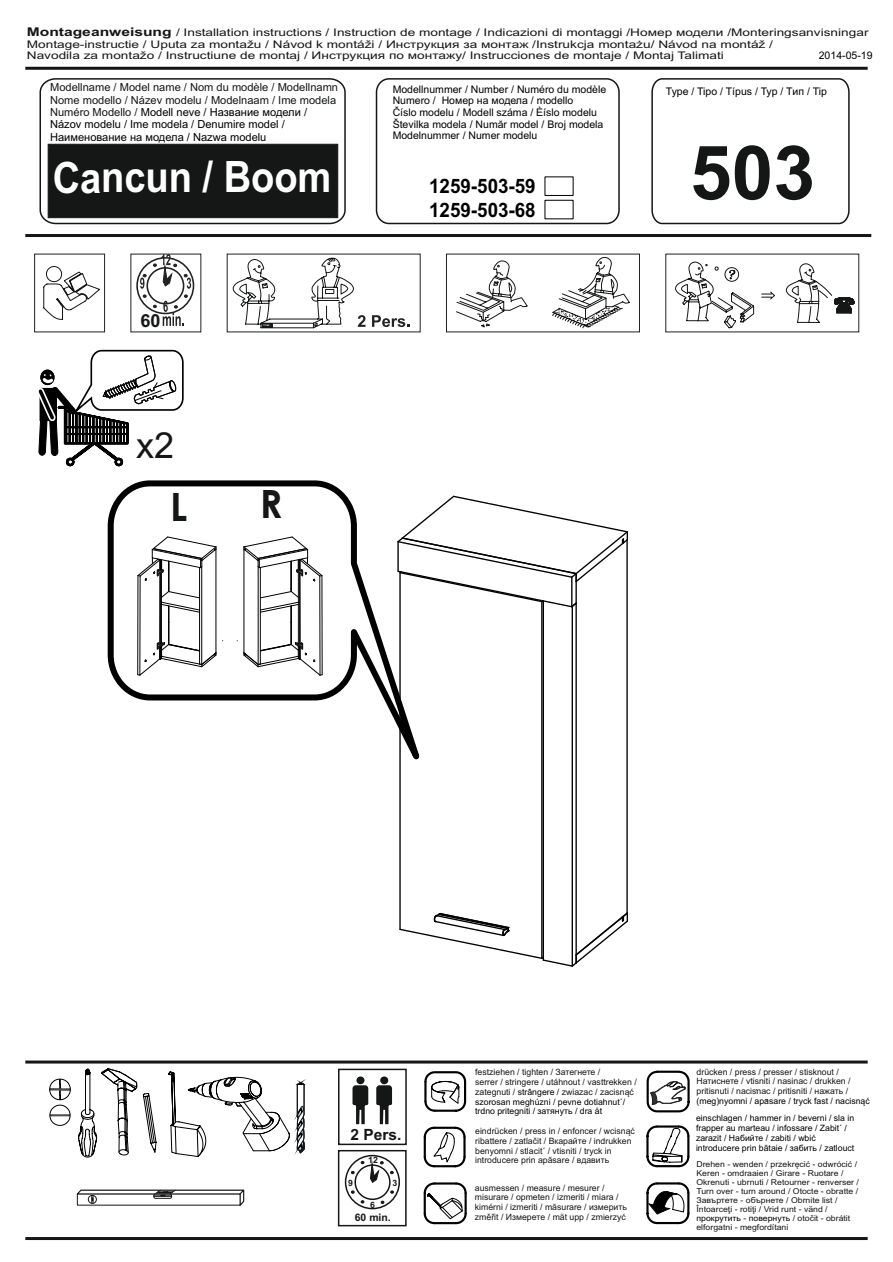
<style>
.page{position:relative;width:893px;height:1262px;background:#fff}
.page>*{position:absolute;margin:0;border:0;box-sizing:border-box;transform-origin:0 0}
.t1{font:700 75px "Arial";color:#151616}
.t2{font:700 43.2px "Arial";letter-spacing:-.005em;color:#fff;scale:.88 1}
.t3{font:700 39px "Century Gothic";color:#151616}
.t4{font:36px "Arial";color:#151616}
.t5{font:700 19.95px "Arial";color:#000;scale:.94 1}
.t6{font:700 18px "Arial";color:#151616}
.t7{font:700 15.45px "Arial";color:#151616}
.t8{font:700 12px "Arial";color:#151616;scale:1.3 1}
.t9{font:11.1px/12.5px "Arial";color:#000}
.t10{font:11.1px "Arial";color:#151616}
.t11{font:10.5px/11.9px "Arial";color:#151616;scale:1.3 1}
.t12{font:10.5px/11.7px "Arial";color:#000}
.t13{font:700 10.35px "Arial";color:#151616}
.t14{font:8.7px/9.8px "Arial";color:#151616}
.t15{font:8.7px/9.8px "Arial";color:#000}
.t16{font:700 8.7px "Arial";color:#151616}
.t17{font:8.1px/9px "Arial";color:#151616;scale:1.08 1}
.t18{font:8.1px "Arial";color:#000;scale:1.08 1}
.s1{color:#151616}
.s2{color:#000}
</style>
<div class="page">
<div style="left:345px;top:1154px;width:55px;height:55px;border:2px solid #151616;border-radius:50%"></div>
<div style="left:354px;top:1164px;width:36px;height:36px;border:2px solid #151616;border-radius:50%"></div>
<svg style="left:370px;top:1161px;width:13px;height:21px"></svg>
<div style="left:338px;top:1149px;width:68px;height:77px;border:2px solid #151616"></div>
<div style="left:338px;top:1068px;width:69px;height:77px;border:2px solid #151616"></div>
<hr style="left:25px;top:1060px;width:842px;height:3px;background:#151616">
<svg style="left:352px;top:1085px;width:16px;height:39px"></svg>
<div style="left:356px;top:1076px;width:8px;height:8px;background:#151616;border-radius:50%"></div>
<svg style="left:376px;top:1085px;width:16px;height:39px"></svg>
<div style="left:380px;top:1076px;width:8px;height:8px;background:#151616;border-radius:50%"></div>
<hr style="left:25px;top:1237px;width:842px;height:3px;background:#151616">
<svg style="left:423px;top:1126px;width:43px;height:42px"></svg>
<svg style="left:646px;top:1125px;width:44px;height:43px"></svg>
<svg style="left:423px;top:1182px;width:44px;height:43px"></svg>
<svg style="left:424px;top:1071px;width:43px;height:41px"></svg>
<svg style="left:646px;top:1182px;width:44px;height:43px"></svg>
<svg style="left:646px;top:1070px;width:44px;height:43px"></svg>
<hr style="left:25px;top:67px;width:842px;height:3px;background:#151616">
<hr style="left:25px;top:234px;width:846px;height:3px;background:#151616">
<svg style="left:39px;top:78px;width:307px;height:147px"></svg>
<div style="left:376px;top:78px;width:243px;height:146px;border:2px solid #151616;border-radius:13px"></div>
<svg style="left:651px;top:78px;width:199px;height:147px"></svg>
<svg style="left:456px;top:257px;width:174px;height:72px"></svg>
<svg style="left:232px;top:257px;width:133px;height:72px"></svg>
<svg style="left:372px;top:315px;width:37px;height:12px"></svg>
<svg style="left:675px;top:261px;width:185px;height:68px"></svg>
<div style="left:34px;top:254px;width:71px;height:78px;border:1px solid #232121"></div>
<svg style="left:43px;top:266px;width:57px;height:54px"></svg>
<svg style="left:135px;top:254px;width:60px;height:72px"></svg>
<svg style="left:76px;top:1189px;width:169px;height:17px"></svg>
<svg style="left:49px;top:1068px;width:88px;height:90px"></svg>
<svg style="left:143px;top:1093px;width:14px;height:60px"></svg>
<svg style="left:168px;top:1071px;width:137px;height:86px"></svg>
<div style="left:544px;top:176px;width:29px;height:20px;border:1px solid #000"></div>
<hr style="left:541px;top:601px;width:1px;height:357px;background:#000">
<hr style="left:399px;top:572px;width:1px;height:357px;background:#000">
<hr style="left:542px;top:601px;width:2px;height:359px;background:#000">
<hr style="left:571px;top:606px;width:2px;height:360px;background:#000">
<hr style="left:575px;top:603px;width:2px;height:352px;background:#000">
<hr style="left:626px;top:540px;width:1px;height:373px;background:#000">
<svg style="left:399px;top:911px;width:229px;height:56px"></svg>
<svg style="left:424px;top:495px;width:204px;height:113px"></svg>
<svg style="left:107px;top:480px;width:317px;height:284px"></svg>
<svg style="left:237px;top:536px;width:85px;height:139px"></svg>
<svg style="left:137px;top:536px;width:86px;height:139px"></svg>
<svg style="left:38px;top:349px;width:146px;height:117px"></svg>
<div style="left:544px;top:200px;width:29px;height:19px;border:1px solid #000"></div>
<h3 class="t8" style="left:27px;top:27px;width:113px">Montageanweisung</h3>
<p class="t11" style="left:27px;top:27px;width:649px;text-indent:149px">/ Installation instructions / Instruction de montage / Indicazioni di montaggi /Номер модели /Monteringsanvisningar<br>Montage-instructie / Uputa za montažu / Návod k montáži / Инструкция за монтаж /Instrukcja montażu/ Návod na montáž /<br>Navodila za montažo / Instructiune de montaj / Инструкция по монтажу/ Instrucciones de montaje / Montaj Talimati</p>
<p class="t12" style="left:818px;top:51px;width:55px">2014-05-19</p>
<p class="t10" style="left:50px;top:83px;width:289px">Modellname / Model name / Nom du modèle / Modellnamn</p>
<p class="t12" style="left:666px;top:86px;width:162px">Type / Tipo / Típus / Typ / Tип / Tip</p>
<p class="t9" style="left:50px;top:94px;width:287px"><span class="s1">Nome modello / Název modelu / Modelnaam / Ime modela Numéro Modello /</span> Modell neve / Название модели / Názov modelu / Ime modela / Denumire model / Наименование на модела / Nazwa modelu</p>
<h1 class="t1" style="left:690px;top:145px;width:127px">503</h1>
<p class="t12" style="left:392px;top:84px;width:215px">Modellnummer / Number / Numéro du modèle Numero / Номер на модела / modello<br>Číslo modelu / Modell száma / Èíslo modelu Številka modela / Număr model / Broj modela Modelnummer / Numer modelu</p>
<h2 class="t2" style="left:53px;top:161px;width:318px">Cancun / Boom</h2>
<h3 class="t5" style="left:429px;top:179px;width:115px">1259-503-59</h3>
<h3 class="t6" style="left:140px;top:313px;width:22px">60</h3>
<h3 class="t4" style="left:136px;top:432px;width:40px">x2</h3>
<h3 class="t3" style="left:170px;top:492px;width:19px">L</h3>
<h3 class="t3" style="left:260px;top:489px;width:24px">R</h3>
<h3 class="t5" style="left:429px;top:202px;width:115px">1259-503-68</h3>
<h3 class="t7" style="left:350px;top:1129px;width:52px">2 Pers.</h3>
<p class="t16" style="left:368px;top:1156px;width:11px">12</p>
<p class="t16" style="left:348px;top:1179px;width:6px">9</p>
<p class="t16" style="left:392px;top:1179px;width:6px">3</p>
<p class="t16" style="left:370px;top:1201px;width:6px">6</p>
<p class="t13" style="left:355px;top:1213px;width:37px">60 min.</p>
<p class="t14" style="left:475px;top:1068px;width:127px">festziehen / tighten / Затегнете /</p>
<p class="t14" style="left:475px;top:1078px;width:163px">serrer / stringere / utáhnout / vasttrekken /</p>
<p class="t14" style="left:475px;top:1087px;width:160px">zategnuti / <span class="s2">strângere /</span> zwiazac / zacisnąć</p>
<p class="t14" style="left:553px;top:1097px;width:4px">/</p>
<p class="t15" style="left:475px;top:1097px;width:151px">szorosan meghúzni pevne dotiahnut´/ trdno pritegniti / затянуть / dra åt</p>
<p class="t14" style="left:475px;top:1127px;width:161px">eindrücken / press in / enfoncer / wcisnąć ribattere / zatlačit / Bкapaйтe / indrukken benyomni / stlacit´ / vtisniti / tryck in introducere prin apăsare / вдавить</p>
<p class="t14" style="left:475px;top:1183px;width:153px">ausmessen / measure / mesurer / misurare / opmeten / izmeriti / miara / kimérni / izmeriti / măsurare / измерить změřit / Измepeтe / mät upp / zmierzyć</p>
<p class="t14" style="left:696px;top:1067px;width:155px">drücken / press / presser / stisknout /<br>Натиснете / vtisniti / nasinac / drukken / pritisnuti / nacisnac / pritisniti / нажать /</p>
<p class="t15" style="left:696px;top:1096px;width:175px">(meg)nyomni / apasare / tryck fast / nacisnąć</p>
<p class="t15" style="left:696px;top:1114px;width:160px">einschlagen / hammer in / beverni / sla in frapper au marteau / infossare / Zabit´ / zarazit / Набийте / zabiti / wbić introducere prin bătaie / забить / zatlouct</p>
<p class="t17" style="left:696px;top:1160px;width:150px">Drehen - wenden / przekręcić - odwrócić /</p>
<p class="t17" style="left:696px;top:1169px;width:138px">Keren - omdraaien / Girare - Ruotare /</p>
<p class="t17" style="left:696px;top:1178px;width:152px">Okrenuti - ubrnuti / Retourner - renverser /</p>
<p class="t17" style="left:696px;top:1187px;width:151px">Turn over - turn around / Otocte - obratte /</p>
<p class="t17" style="left:696px;top:1196px;width:132px">Завъртете - обърнете / Obrnite list /</p>
<p class="t17" style="left:696px;top:1205px;width:123px">Întoarceţi - rotiţi Vrid runt - vänd /</p>
<p class="t17" style="left:743px;top:1214px;width:4px">-</p>
<p class="t18" style="left:758px;top:1206px;width:4px">/</p>
<p class="t17" style="left:696px;top:1214px;width:144px"><span class="s2">прокрутить повернуть</span> / otočit - obrátit elforgatni - megfordítani</p>
</div>
